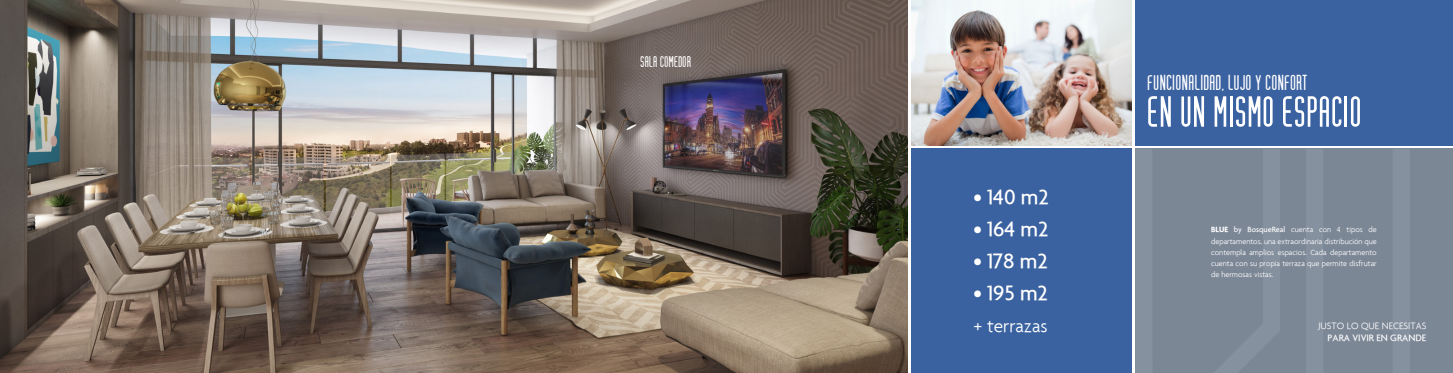
<style>
.page{position:relative;width:1453px;height:373px;background:#fff}
.page>*{position:absolute;margin:0;border:0;box-sizing:border-box;transform-origin:0 0}
.t1{font:53.12px "CF Craig Robinson";letter-spacing:.025em;color:#fff}
.t2{font:26.25px "CF Craig Robinson";letter-spacing:.025em;color:#fff}
.t3{font:500 22.5px "Agenda";color:#fff}
.t4{font:300 19.38px "Agenda";color:#fff}
.t5{font:18.75px "CF Craig Robinson";letter-spacing:.025em;color:#fff}
.t6{font:300 10px "Agenda";color:#fff}
.t7{font:500 10px "Agenda";color:#fff}
.t8{font:300 8.12px/11.2px "Agenda";color:#fff;text-align:justify}
.s1{font-weight:700}
.s2{font-weight:500}
</style>
<div class="page">
<div style="left:1135px;top:148px;width:317px;height:224px;background:#7c8796"></div>
<img style="left:0;top:0;width:908px;height:372px">
<div style="left:1135px;top:0;width:317px;height:145px;background:#3a61a0"></div>
<img style="left:911px;top:0;width:221px;height:145px">
<div style="left:911px;top:148px;width:221px;height:224px;background:#3a61a0"></div>
<h3 class="t5" style="left:640px;top:52px;width:52px">SALA COMEDOR</h3>
<h3 class="t3" style="left:973px;top:182px;width:77px">• 140 m2</h3>
<h3 class="t3" style="left:973px;top:214px;width:77px">• 164 m2</h3>
<h3 class="t3" style="left:973px;top:246px;width:76px">• 178 m2</h3>
<h3 class="t3" style="left:973px;top:278px;width:76px">• 195 m2</h3>
<h3 class="t4" style="left:973px;top:313px;width:76px">+ terrazas</h3>
<h2 class="t2" style="left:1147px;top:69px;width:161px">FUNCIONALIDAD, LUJO Y CONFORT</h2>
<h1 class="t1" style="left:1147px;top:84px;width:215px">EN UN MISMO ESPACIO</h1>
<p class="t8" style="left:1211px;top:223px;width:167px"><span class="s1">BLUE</span> <span class="s2">by BosqueReal</span> cuenta con 4 tipos de departamentos, una extraordinaria distribución que contempla amplios espacios. Cada departamento cuenta con su propia terraza que permite disfrutar de hermosas vistas.</p>
<p class="t6" style="left:1318px;top:319px;width:110px">JUSTO LO QUE NECESITAS</p>
<p class="t7" style="left:1327px;top:331px;width:100px">PARA VIVIR EN GRANDE</p>
</div>
